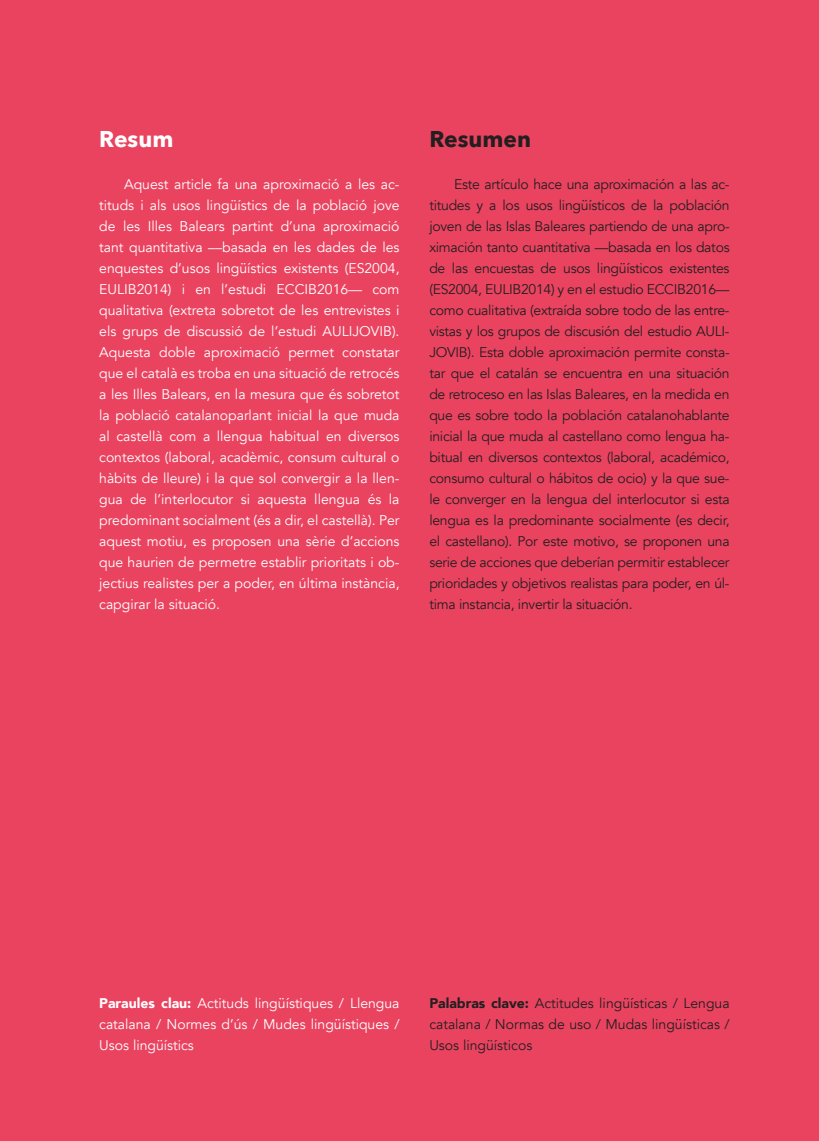
<style>
.page{position:relative;width:819px;height:1141px;background:#ea4360}
.page>*{position:absolute;margin:0;border:0;box-sizing:border-box;transform-origin:0 0}
.t1{font:700 22.75px "Avenir Next";color:#231f20}
.t2{font:700 22.75px "Avenir Next";color:#fff}
.t3{font:14px/21px "Avenir";letter-spacing:-.01em;color:#231f20;text-align:justify}
.t4{font:14px/21px "Avenir";color:#fff;text-align:justify}
.s1{font-weight:900}
</style>
<div class="page">
<h1 class="t2" style="left:99px;top:119px;width:76px">Resum</h1>
<p class="t4" style="left:99px;top:174px;width:302px;text-indent:25px">Aquest article fa una aproximació a les ac&shy;tituds i als usos lingüístics de la població jove de les Illes Balears partint d’una aproximació tant quantitativa ––basada en les dades de les enquestes d’usos lingüístics existents (ES2004, EULIB2014) i en l’estudi ECCIB2016–– com qualitativa (extreta sobretot de les entrevistes i els grups de discussió de l’estudi AULIJOVIB).<br>Aquesta doble aproximació permet constatar que el català es troba en una situació de retrocés a les Illes Balears, en la mesura que és sobretot la població catalanoparlant inicial la que muda al castellà com a llengua habitual en diversos contextos (laboral, acadèmic, consum cultural o hàbits de lleure) i la que sol convergir a la llen&shy;gua de l’interlocutor si aquesta llengua és la predominant socialment (és a dir, el castellà). Per aquest motiu, es proposen una sèrie d’accions que haurien de permetre establir prioritats i ob&shy;jectius realistes per a poder, en última instància, capgirar la situació.</p>
<h1 class="t1" style="left:429px;top:119px;width:103px">Resumen</h1>
<p class="t3" style="left:429px;top:174px;width:302px;text-indent:25px">Este artículo hace una aproximación a las ac&shy;titudes y a los usos lingüísticos de la población joven de las Islas Baleares partiendo de una apro&shy;ximación tanto cuantitativa ––basada en los datos de las encuestas de usos lingüísticos existentes (ES2004, EULIB2014) y en el estudio ECCIB2016–– como cualitativa (extraída sobre todo de las entre&shy;vistas y los grupos de discusión del estudio AULI-JOVIB). Esta doble aproximación permite consta&shy;tar que el catalán se encuentra en una situación de retroceso en las Islas Baleares, en la medida en que es sobre todo la población catalanohablante inicial la que muda al castellano como lengua ha&shy;bitual en diversos contextos (laboral, académico, consumo cultural o hábitos de ocio) y la que sue&shy;le converger en la lengua del interlocutor si esta lengua es la predominante socialmente (es decir, el castellano). Por este motivo, se proponen una serie de acciones que deberían permitir establecer prioridades y objetivos realistas para poder, en úl&shy;tima instancia, invertir la situación.</p>
<p class="t4" style="left:99px;top:993px;width:302px"><span class="s1">Paraules clau:</span> Actituds lingüístiques / Llengua catalana / Normes d’ús / Mudes lingüístiques / Usos lingüístics</p>
<p class="t3" style="left:429px;top:993px;width:302px"><span class="s1">Palabras clave:</span> Actitudes lingüísticas / Lengua catalana / Normas de uso / Mudas lingüísticas / Usos lingüísticos</p>
</div>
